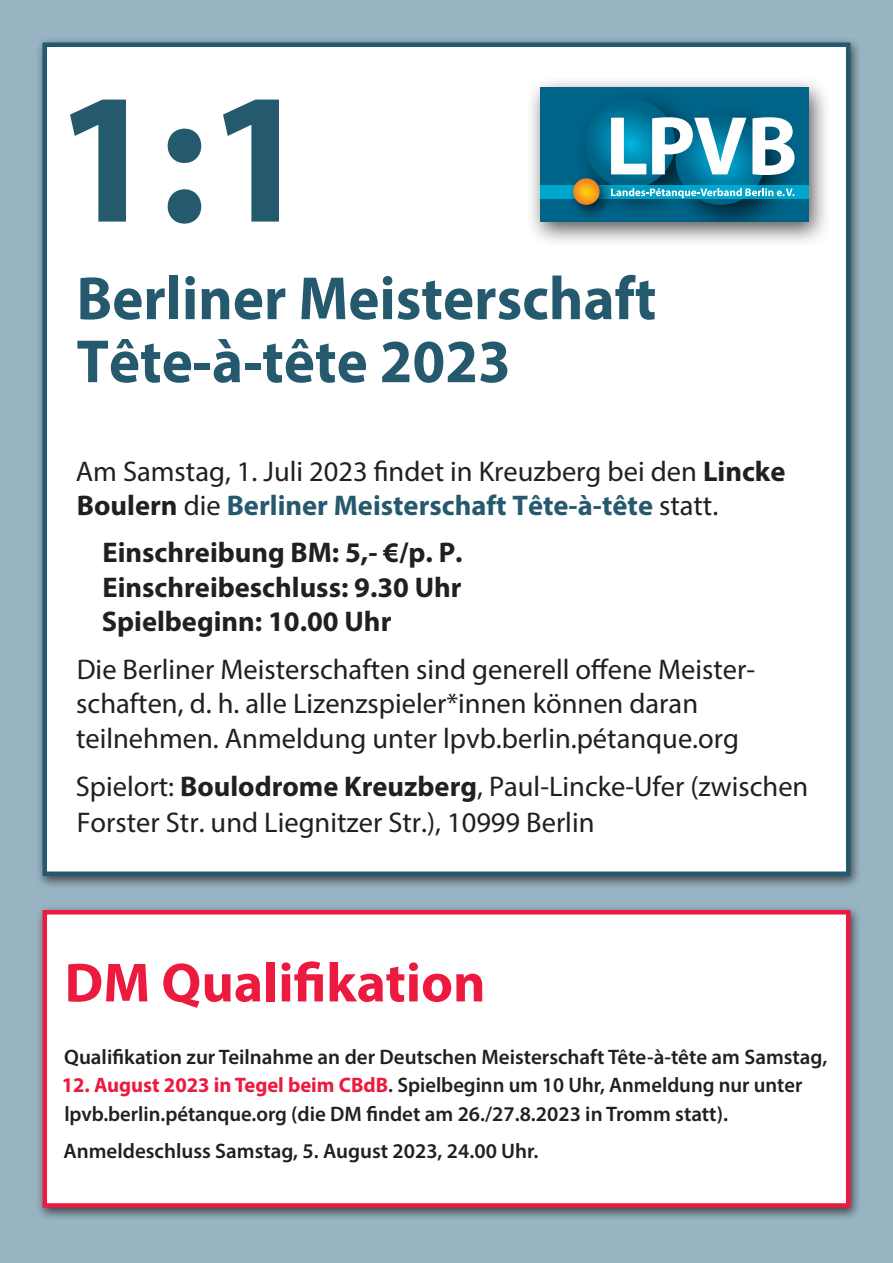
<style>
.page{position:relative;width:893px;height:1263px;background:#98b4c2}
.page>*{position:absolute;margin:0;border:0;box-sizing:border-box;transform-origin:0 0}
.Formation{font:700 187.65px "Myriad Pro";color:#255a6e}
.Head{font:700 61.5px/63px "Myriad Pro";color:#255a6e;scale:.96 1}
.head_quali{font:700 55.5px "Myriad Pro";color:#ed1a40}
.copy{font:28.5px/34.5px "Myriad Pro";color:#231f20}
.copy_bold_einzug{font:700 28.5px/34.5px "Myriad Pro";color:#231f20;text-align:justify}
.copy_quali{font:600 21px/28.5px "Myriad Pro";color:#231f20}
.s1{font-weight:700}
.s2{font-weight:700;color:#255a6e}
.s3{font-weight:700;color:#ed1a40}
</style>
<div class="page">
<div style="left:35px;top:37px;width:827px;height:852px;background:#231f20;opacity:.75"></div>
<div style="left:43px;top:43px;width:807px;height:833px;background:#fff;border:4px solid #255a6e"></div>
<div style="left:35px;top:904px;width:827px;height:317px;background:#231f20;opacity:.75"></div>
<div style="left:43px;top:910px;width:807px;height:298px;background:#fff;border:4px solid #ed1a40"></div>
<div style="left:525px;top:75px;width:307px;height:173px;background:#231f20;opacity:.75"></div>
<div style="left:540px;top:87px;width:269px;height:135px;background:#006489"></div>
<img style="left:584px;top:97px;width:70px;height:114px">
<svg style="left:585px;top:98px;width:90px;height:90px"></svg>
<img style="left:654px;top:99px;width:154px;height:123px">
<svg style="left:675px;top:115px;width:90px;height:90px"></svg>
<svg style="left:540px;top:185px;width:269px;height:13px"></svg>
<svg style="left:611px;top:118px;width:35px;height:56px;background:#76c6db"></svg>
<svg style="left:652px;top:117px;width:94px;height:57px"></svg>
<svg style="left:752px;top:117px;width:43px;height:58px;background:#b3cdd6"></svg>
<img style="left:563px;top:168px;width:58px;height:48px">
<svg style="left:573px;top:178px;width:27px;height:27px"></svg>
<svg style="left:611px;top:188px;width:183px;height:10px;background:#53c0d8"></svg>
<p class="Formation" style="left:54px;top:36px;width:259px">1:1</p>
<p class="Head" style="left:77px;top:265px;width:605px">Berliner Meisterschaft<br>Tête-à-tête 2023</p>
<p class="copy" style="left:76px;top:453px;width:711px">Am Samstag, 1. Juli 2023 findet in Kreuzberg bei den <span class="s1">Lincke<br>Boulern</span> die <span class="s2">Berliner Meisterschaft Tête-à-tête</span> statt.</p>
<p class="copy_bold_einzug" style="left:102px;top:535px;width:362px">Einschreibung BM: 5,- €/p. P.<br>Einschreibeschluss: 9.30 Uhr Spielbeginn: 10.00 Uhr</p>
<p class="copy" style="left:76px;top:651px;width:681px">Die Berliner Meisterschaften sind generell offene Meister&shy;schaften, d. h. alle Lizenzspieler*innen können daran teilnehmen. Anmeldung unter lpvb.berlin.pétanque.org</p>
<p class="copy" style="left:76px;top:768px;width:734px;line-height:36px">Spielort: <span class="s1">Boulodrome Kreuzberg</span>, Paul-Lincke-Ufer (zwischen<br>Forster Str. und Liegnitzer Str.), 10999 Berlin</p>
<p class="head_quali" style="left:65px;top:946px;width:422px">DM Qualifikation</p>
<p class="copy_quali" style="left:64px;top:1042px;width:765px">Qualifikation zur Teilnahme an der Deutschen Meisterschaft Tête-à-tête am Samstag,</p>
<p class="copy_quali" style="left:62px;top:1070px;width:742px"><span class="s3">12. August 2023 in Tegel beim CBdB</span>. Spielbeginn um 10 Uhr, Anmeldung nur unter lpvb.berlin.pétanque.org (die DM findet am 26./27.8.2023 in Tromm statt).</p>
<p class="copy_quali" style="left:64px;top:1136px;width:476px">Anmeldeschluss Samstag, 5. August 2023, 24.00 Uhr.</p>
</div>
